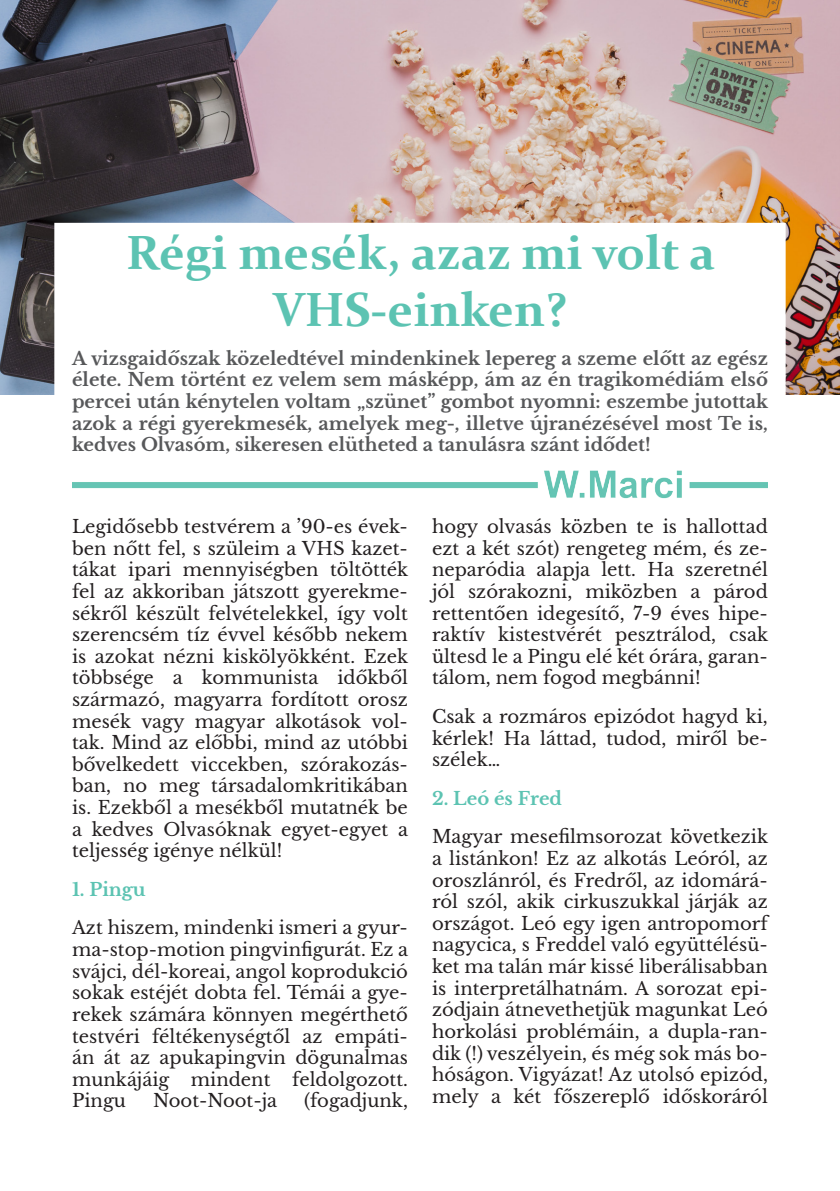
<style>
.page{position:relative;width:840px;height:1191px;background:#fff}
.page>*{position:absolute;margin:0;border:0;box-sizing:border-box;transform-origin:0 0}
.Cím_új{font:700 48px/57.6px "Constantia";color:#5cc3b2;text-align:center}
.Kenyérszöveg{font:18px/21.6px "Libre Baskerville";color:#231f20;text-align:justify}
.Lead{font:700 18px/21.6px "Libre Baskerville";color:#57585a;text-align:justify}
.Kenyérszöveg-2{font:700 18px "Libre Baskerville";color:#5cc3b2}
</style>
<div class="page">
<img style="left:0;top:0;width:839px;height:394px">
<div style="left:54px;top:223px;width:731px;height:342px;background:#fff"></div>
<img style="left:72px;top:470px;width:695px;height:29px">
<p class="Cím_új" style="left:126px;top:221px;width:590px">Régi mesék, azaz mi volt a<br>VHS-einken?</p>
<p class="Lead" style="left:72px;top:348px;width:697px">A vizsgaidőszak közeledtével mindenkinek lepereg a szeme előtt az egész élete. Nem történt ez velem sem másképp, ám az én tragikomédiám első percei után kénytelen voltam „szünet” gombot nyomni: eszembe jutottak azok a régi gyerekmesék, amelyek meg-, illetve újranézésével most Te is, kedves Olvasóm, sikeresen elütheted a tanulásra szánt idődet!</p>
<p class="Kenyérszöveg" style="left:72px;top:516px;width:337px">Legidősebb testvérem a ’90-es évek&shy;ben nőtt fel, s szüleim a VHS kazet&shy;tákat ipari mennyiségben töltötték fel az akkoriban játszott gyerekme&shy;sékről készült felvételekkel, így volt szerencsém tíz évvel később nekem is azokat nézni kiskölyökként. Ezek többsége a kommunista időkből származó, magyarra fordított orosz mesék vagy magyar alkotások vol&shy;tak. Mind az előbbi, mind az utóbbi bővelkedett viccekben, szórakozás&shy;ban, no meg társadalomkritikában is. Ezekből a mesékből mutatnék be a kedves Olvasóknak egyet-egyet a teljesség igénye nélkül!</p>
<p class="Kenyérszöveg-2" style="left:72px;top:878px;width:75px">1. Pingu</p>
<p class="Kenyérszöveg" style="left:72px;top:917px;width:337px">Azt hiszem, mindenki ismeri a gyur&shy;ma-stop-motion pingvinfigurát. Ez a svájci, dél-koreai, angol koprodukció sokak estéjét dobta fel. Témái a gye&shy;rekek számára könnyen megérthető testvéri féltékenységtől az empáti&shy;án át az apukapingvin dögunalmas munkájáig mindent feldolgozott.<br>Pingu</p>
<p class="Kenyérszöveg" style="left:153px;top:1090px;width:125px">Noot-Noot-ja</p>
<p class="Kenyérszöveg" style="left:304px;top:1090px;width:105px">(fogadjunk,</p>
<p class="Kenyérszöveg" style="left:432px;top:516px;width:337px">hogy olvasás közben te is hallottad ezt a két szót) rengeteg mém, és ze&shy;neparódia alapja lett. Ha szeretnél jól szórakozni, miközben a párod rettentően idegesítő, 7-9 éves hipe&shy;raktív kistestvérét pesztrálod, csak ültesd le a Pingu elé két órára, garan&shy;tálom, nem fogod megbánni!</p>
<p class="Kenyérszöveg" style="left:432px;top:706px;width:337px">Csak a rozmáros epizódot hagyd ki, kérlek! Ha láttad, tudod, miről be&shy;szélek…</p>
<p class="Kenyérszöveg-2" style="left:432px;top:787px;width:131px">2. Leó és Fred</p>
<p class="Kenyérszöveg" style="left:432px;top:826px;width:337px">Magyar mesefilmsorozat következik a listánkon! Ez az alkotás Leóról, az oroszlánról, és Fredről, az idomárá&shy;ról szól, akik cirkuszukkal járják az országot. Leó egy igen antropomorf nagycica, s Freddel való együttélésü&shy;ket ma talán már kissé liberálisabban is interpretálhatnám. A sorozat epi&shy;zódjain átnevethetjük magunkat Leó horkolási problémáin, a dupla-ran&shy;dik (!) veszélyein, és még sok más bo&shy;hóságon. Vigyázat! Az utolsó epizód, mely a két főszereplő időskoráról</p>
</div>
